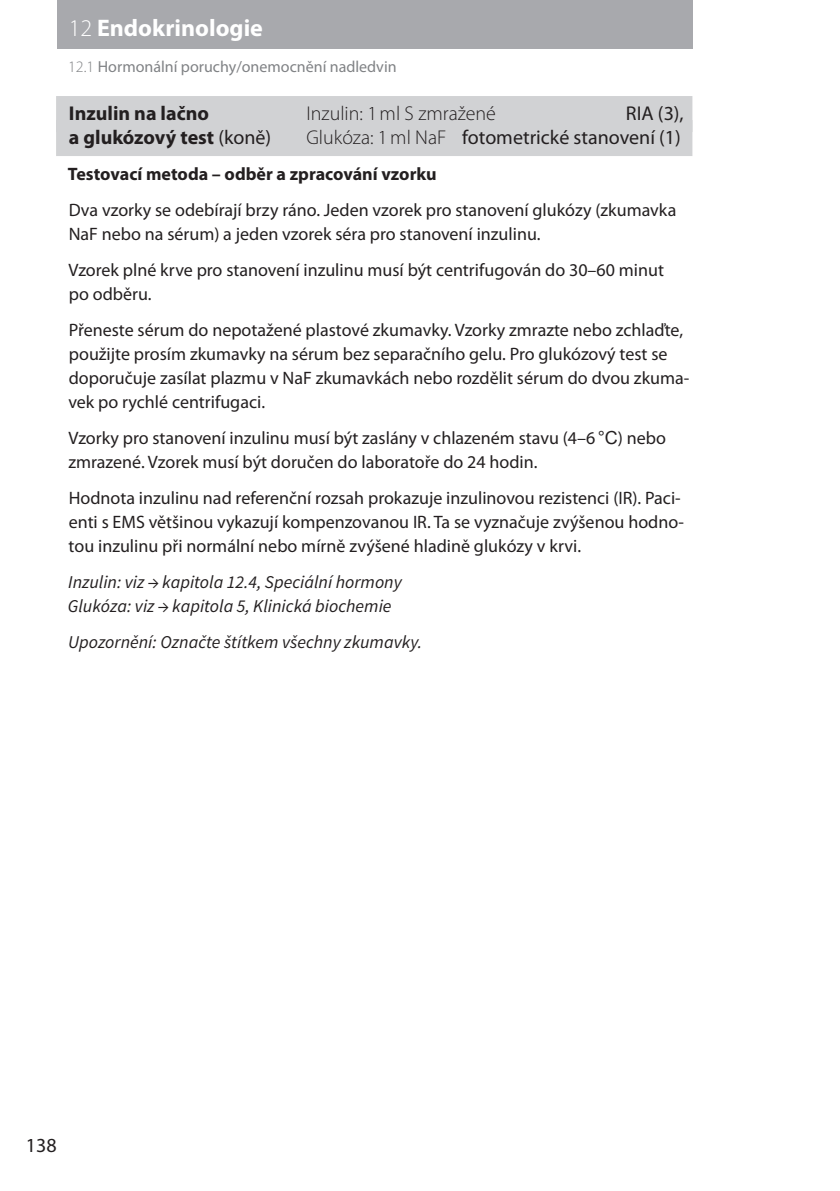
<style>
.page{position:relative;width:840px;height:1191px;background:#fff}
.page>*{position:absolute;margin:0;border:0;box-sizing:border-box;transform-origin:0 0}
.t1{font:700 24px "Myriad Pro";color:#fff}
.vyšetření___hlavička{font:20px "Myriad Pro";color:#231f20}
.vyšetření___hlavička-2{font:700 20px "Myriad Pro";color:#231f20}
.vyšetření___hlavička-3{font:300 20px "Myriad Pro";color:#231f20}
.vyšetření___základní{font:18px/24px "Myriad Pro";color:#231f20}
.vyšetření___základní-2{font:italic 18px/24px "Source Sans Pro";color:#231f20}
.vyšetření___dílčí_na{font:700 18px "Myriad Pro";color:#231f20}
.horní_podlišta{font:16px "Myriad Pro";color:#808285}
.s1{font-weight:300}
.s2{font-weight:400}
.s3{font-family:"Arial"}
</style>
<div class="page">
<div style="left:57px;top:0;width:635px;height:48px;background:#a8a9ad"></div>
<div style="left:56px;top:96px;width:636px;height:36px;background:#d1d2d4"></div>
<div style="left:56px;top:120px;width:636px;height:36px;background:#d1d2d4"></div>
<h1 class="t1" style="left:69px;top:12px;width:195px"><span class="s1">12</span> Endokrinologie</h1>
<p class="horní_podlišta" style="left:68px;top:57px;width:330px"><span class="s1">12.1</span> Hormonální poruchy/onemocnění nadledvin</p>
<p class="vyšetření___hlavička-2" style="left:69px;top:100px;width:141px">Inzulin na lačno</p>
<p class="vyšetření___hlavička-3" style="left:306px;top:101px;width:191px">Inzulin: 1ml S zmražené</p>
<p class="vyšetření___hlavička" style="left:625px;top:101px;width:59px">RIA (3),</p>
<p class="vyšetření___hlavička-2" style="left:69px;top:124px;width:204px">a glukózový test <span class="s2">(koně)</span></p>
<p class="vyšetření___hlavička" style="left:306px;top:125px;width:376px"><span class="s1">Glukóza: 1ml NaF</span> fotometrické stanovení (1)</p>
<p class="vyšetření___dílčí_na" style="left:68px;top:162px;width:370px">Testovací metoda – odběr a zpracování vzorku</p>
<p class="vyšetření___základní" style="left:69px;top:198px;width:609px">Dva vzorky se odebírají brzy ráno. Jeden vzorek pro stanovení glukózy (zkumavka<br>NaF nebo na sérum) a jeden vzorek séra pro stanovení inzulinu.</p>
<p class="vyšetření___základní" style="left:68px;top:258px;width:597px">Vzorek plné krve pro stanovení inzulinu musí být centrifugován do 30–60 minut po odběru.</p>
<p class="vyšetření___základní" style="left:68px;top:318px;width:622px">Přeneste sérum do nepotažené plastové zkumavky. Vzorky zmrazte nebo zchlaďte, použijte prosím zkumavky na sérum bez separačního gelu. Pro glukózový test se doporučuje zasílat plazmu v NaF zkumavkách nebo rozdělit sérum do dvou zkuma&shy;vek po rychlé centrifugaci.</p>
<p class="vyšetření___základní" style="left:68px;top:426px;width:598px">Vzorky pro stanovení inzulinu musí být zaslány v chlazeném stavu (4–6<span class="s3">°C</span>) nebo zmrazené. Vzorek musí být doručen do laboratoře do 24 hodin.</p>
<p class="vyšetření___základní" style="left:69px;top:486px;width:616px">Hodnota inzulinu nad referenční rozsah prokazuje inzulinovou rezistenci (IR). Paci&shy;enti s EMS většinou vykazují kompenzovanou IR. Ta se vyznačuje zvýšenou hodno&shy;tou inzulinu při normální nebo mírně zvýšené hladině glukózy v krvi.</p>
<p class="vyšetření___základní-2" style="left:68px;top:570px;width:335px">Inzulin: viz → kapitola 12.4, Speciální hormony<br>Glukóza: viz → kapitola 5, Klinická biochemie</p>
<p class="vyšetření___základní-2" style="left:68px;top:630px;width:355px">Upozornění: Označte štítkem všechny zkumavky.</p>
<p class="vyšetření___hlavička" style="left:26px;top:1133px;width:32px">138</p>
</div>
